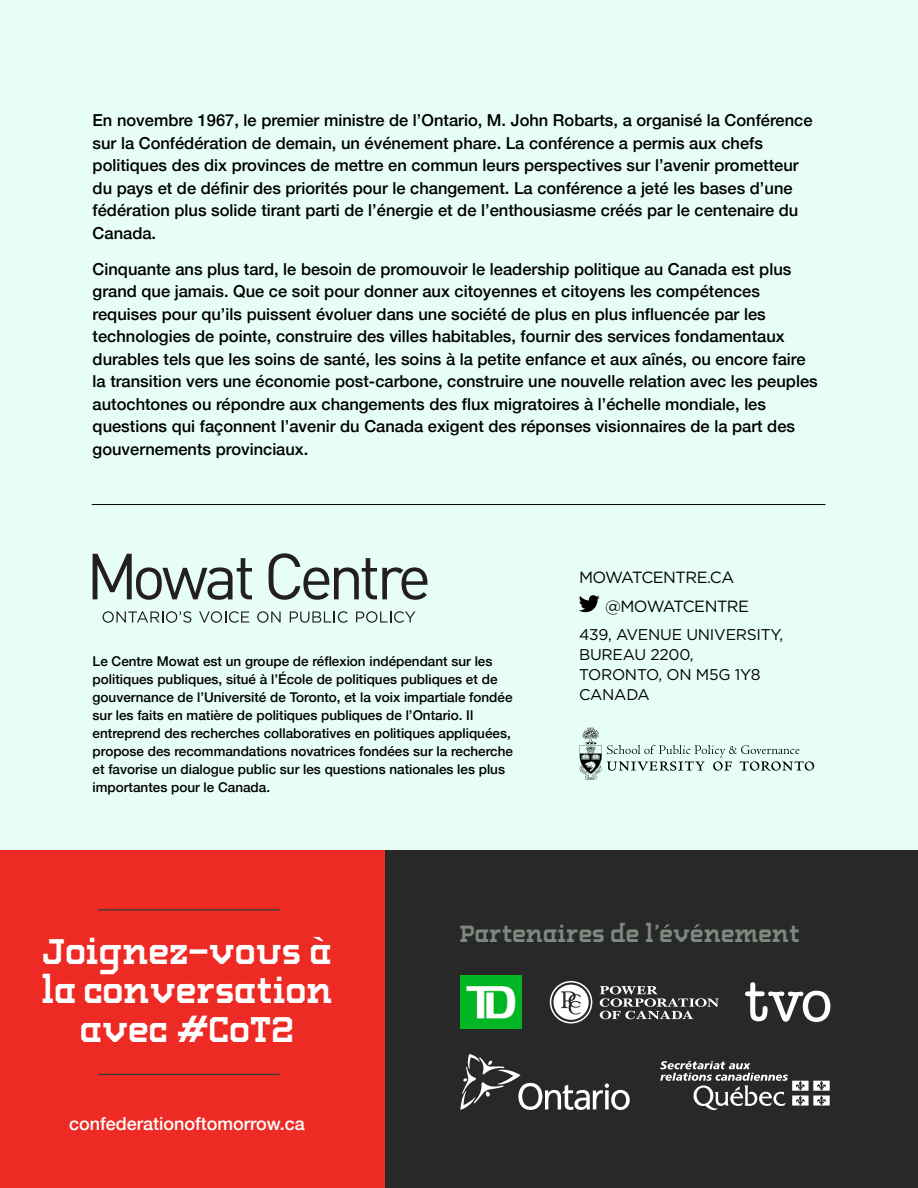
<style>
.page{position:relative;width:918px;height:1188px;background:#fff}
.page>*{position:absolute;margin:0;border:0;box-sizing:border-box;transform-origin:0 0}
.t1{font:46.8px/39.5px "Abstract Slab";color:#fff;text-align:center}
.t2{font:30.75px "Abstract Slab";color:#7b897f}
.t3{font:500 18px "Helvetica Neue";color:#fff}
.t4{font:500 16.5px/22.5px "Helvetica Neue";color:#000}
.t5{font:16.2px "Gotham";letter-spacing:-.03em;color:#000}
.t6{font:15.6px/19.8px "Gotham";letter-spacing:-.015em;color:#000}
.t7{font:500 13.5px/18px "Helvetica Neue";color:#000}
</style>
<div class="page">
<div style="left:0;top:0;width:918px;height:850px;background:#e6fef3"></div>
<div style="left:0;top:850px;width:386px;height:338px;background:#ee2a24"></div>
<div style="left:386px;top:850px;width:532px;height:338px;background:#292829"></div>
<hr style="left:98px;top:909px;width:182px;height:1px;background:#353f38">
<hr style="left:98px;top:1074px;width:182px;height:1px;background:#353f38">
<svg style="left:460px;top:1054px;width:170px;height:56px"></svg>
<svg style="left:660px;top:1061px;width:170px;height:49px"></svg>
<svg style="left:745px;top:982px;width:85px;height:40px"></svg>
<svg style="left:550px;top:981px;width:42px;height:43px"></svg>
<svg style="left:600px;top:986px;width:119px;height:33px"></svg>
<img style="left:461px;top:975px;width:60px;height:54px">
<svg style="left:580px;top:727px;width:234px;height:53px"></svg>
<svg style="left:93px;top:554px;width:159px;height:46px"></svg>
<svg style="left:269px;top:553px;width:158px;height:47px"></svg>
<svg style="left:103px;top:611px;width:88px;height:12px"></svg>
<svg style="left:199px;top:611px;width:50px;height:12px"></svg>
<svg style="left:257px;top:611px;width:24px;height:12px"></svg>
<svg style="left:290px;top:611px;width:58px;height:12px"></svg>
<svg style="left:356px;top:611px;width:59px;height:12px"></svg>
<svg style="left:579px;top:595px;width:21px;height:17px"></svg>
<hr style="left:92px;top:504px;width:733px;height:1px;background:#000">
<svg style="left:313px;top:937px;width:11px;height:4px"></svg>
<svg style="left:664px;top:924px;width:6px;height:4px"></svg>
<svg style="left:694px;top:924px;width:6px;height:4px"></svg>
<p class="t4" style="left:93px;top:108px;width:721px">En novembre 1967, le premier ministre de l’Ontario, M. John Robarts, a organisé la Conférence sur la Confédération de demain, un événement phare. La conférence a permis aux chefs politiques des dix provinces de mettre en commun leurs perspectives sur l’avenir prometteur du pays et de définir des priorités pour le changement. La conférence a jeté les bases d’une fédération plus solide tirant parti de l’énergie et de l’enthousiasme créés par le centenaire du Canada.</p>
<p class="t4" style="left:93px;top:256px;width:727px">Cinquante ans plus tard, le besoin de promouvoir le leadership politique au Canada est plus grand que jamais. Que ce soit pour donner aux citoyennes et citoyens les compétences requises pour qu’ils puissent évoluer dans une société de plus en plus influencée par les technologies de pointe, construire des villes habitables, fournir des services fondamentaux durables tels que les soins de santé, les soins à la petite enfance et aux aînés, ou encore faire la transition vers une économie post-carbone, construire une nouvelle relation avec les peuples autochtones ou répondre aux changements des flux migratoires à l’échelle mondiale, les questions qui façonnent l’avenir du Canada exigent des réponses visionnaires de la part des gouvernements provinciaux.</p>
<p class="t5" style="left:579px;top:567px;width:157px">MOWATCENTRE.CA</p>
<p class="t7" style="left:93px;top:651px;width:422px">Le Centre Mowat est un groupe de réflexion indépendant sur les politiques publiques, situé à l’École de politiques publiques et de gouvernance de l’Université de Toronto, et la voix impartiale fondée sur les faits en matière de politiques publiques de l’Ontario. Il entreprend des recherches collaboratives en politiques appliquées, propose des recommandations novatrices fondées sur la recherche et favorise un dialogue public sur les questions nationales les plus importantes pour le Canada.</p>
<p class="t5" style="left:605px;top:596px;width:145px">@MOWATCENTRE</p>
<p class="t6" style="left:579px;top:624px;width:206px">439, AVENUE UNIVERSITY,<br>BUREAU 2200,<br>TORONTO, ON M5G 1Y8<br>CANADA</p>
<h1 class="t1" style="left:43px;top:934px;width:293px">Joignez-vous a la conversation avec #CoT2</h1>
<p class="t3" style="left:69px;top:1109px;width:237px">confederationoftomorrow.ca</p>
<h2 class="t2" style="left:460px;top:923px;width:342px">Partenaires de l’evenement</h2>
</div>
